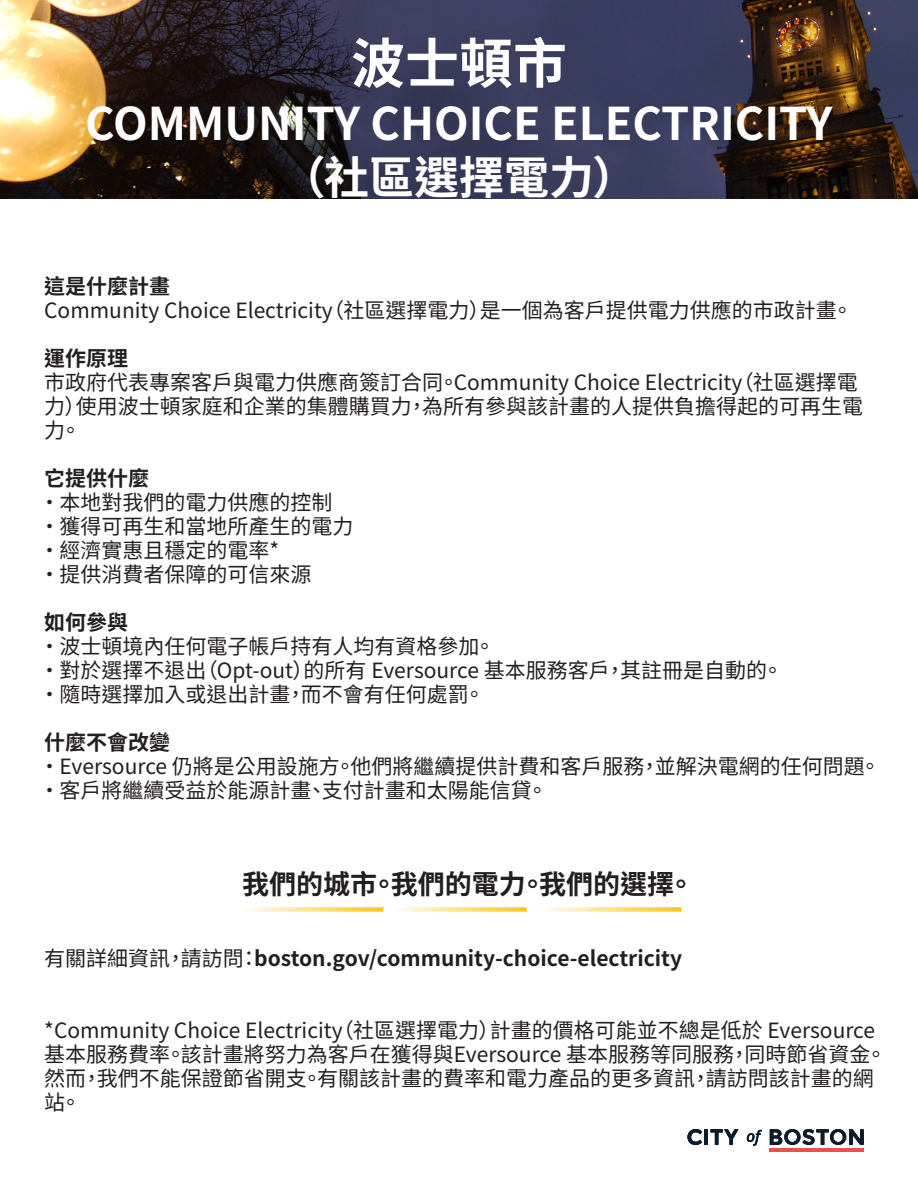
<style>
.page{position:relative;width:918px;height:1188px;background:#fff}
.page>*{position:absolute;margin:0;border:0;box-sizing:border-box;transform-origin:0 0}
.t1{font:700 54px "Source Han Sans TW";color:#fff}
.t2{font:700 45px "Source Han Sans TW";color:#fff}
.t3{font:700 27px "Source Han Sans TW";color:#231f20}
.t4{font:21px/24px "Source Han Sans TW";color:#231f20}
.t5{font:700 21px "Source Han Sans TW";color:#231f20}
.s1{font-weight:400}
</style>
<div class="page">
<img style="left:0;top:0;width:918px;height:199px">
<svg style="left:688px;top:1129px;width:14px;height:16px"></svg>
<hr style="left:705px;top:1129px;width:3px;height:16px;background:#0b1c2c">
<svg style="left:710px;top:1129px;width:28px;height:16px"></svg>
<svg style="left:747px;top:1130px;width:15px;height:16px"></svg>
<svg style="left:770px;top:1129px;width:94px;height:16px"></svg>
<hr style="left:770px;top:1149px;width:94px;height:3px;background:#ef5045">
<svg style="left:247px;top:907px;width:136px;height:5px"></svg>
<svg style="left:399px;top:907px;width:128px;height:5px"></svg>
<svg style="left:545px;top:907px;width:137px;height:5px"></svg>
<p class="t1" style="left:351px;top:33px;width:217px">波士頓市</p>
<p class="t2" style="left:85px;top:98px;width:749px">COMMUNITY CHOICE ELECTRICITY</p>
<p class="t2" style="left:281px;top:152px;width:358px">（社區選擇電力）</p>
<p class="t5" style="left:44px;top:274px;width:127px">這是什麼計畫</p>
<p class="t4" style="left:44px;top:298px;width:810px">Community Choice Electricity（社區選擇電力）是一個為客戶提供電力供應的市政計畫。</p>
<p class="t5" style="left:44px;top:346px;width:85px">運作原理</p>
<p class="t4" style="left:44px;top:370px;width:820px">市政府代表專案客戶與電力供應商簽訂合同。Community Choice Electricity（社區選擇電力）使用波士頓家庭和企業的集體購買力，為所有參與該計畫的人提供負擔得起的可再生電力。</p>
<p class="t5" style="left:44px;top:466px;width:106px">它提供什麼</p>
<p class="t4" style="left:39px;top:490px;width:295px">• 本地對我們的電力供應的控制</p>
<p class="t4" style="left:39px;top:514px;width:316px">• 獲得可再生和當地所產生的電力</p>
<p class="t4" style="left:39px;top:538px;width:242px">• 經濟實惠且穩定的電率*</p>
<p class="t4" style="left:39px;top:562px;width:274px">• 提供消費者保障的可信來源</p>
<p class="t5" style="left:44px;top:610px;width:85px">如何參與</p>
<p class="t4" style="left:39px;top:634px;width:458px">• 波士頓境內任何電子帳戶持有人均有資格參加。</p>
<p class="t4" style="left:39px;top:658px;width:746px">• 對於選擇不退出（Opt-out）的所有 Eversource 基本服務客戶，其註冊是自動的。</p>
<p class="t4" style="left:39px;top:682px;width:447px">• 隨時選擇加入或退出計畫，而不會有任何處罰。</p>
<p class="t5" style="left:44px;top:730px;width:127px">什麼不會改變</p>
<p class="t4" style="left:39px;top:754px;width:843px">• Eversource 仍將是公用設施方。他們將繼續提供計費和客戶服務，並解決電網的任何問題。</p>
<p class="t4" style="left:39px;top:778px;width:510px">• 客戶將繼續受益於能源計畫、支付計畫和太陽能信貸。</p>
<p class="t3" style="left:242px;top:869px;width:454px">我們的城市。我們的電力。我們的選擇。</p>
<p class="t5" style="left:44px;top:946px;width:639px"><span class="s1">有關詳細資訊，請訪問：</span>boston.gov/community-choice-electricity</p>
<p class="t4" style="left:44px;top:1018px;width:844px">*Community Choice Electricity（社區選擇電力）計畫的價格可能並不總是低於 Eversource基本服務費率。該計畫將努力為客戶在獲得與Eversource 基本服務等同服務，同時節省資金。然而，我們不能保證節省開支。有關該計畫的費率和電力產品的更多資訊，請訪問該計畫的網站。</p>
</div>
